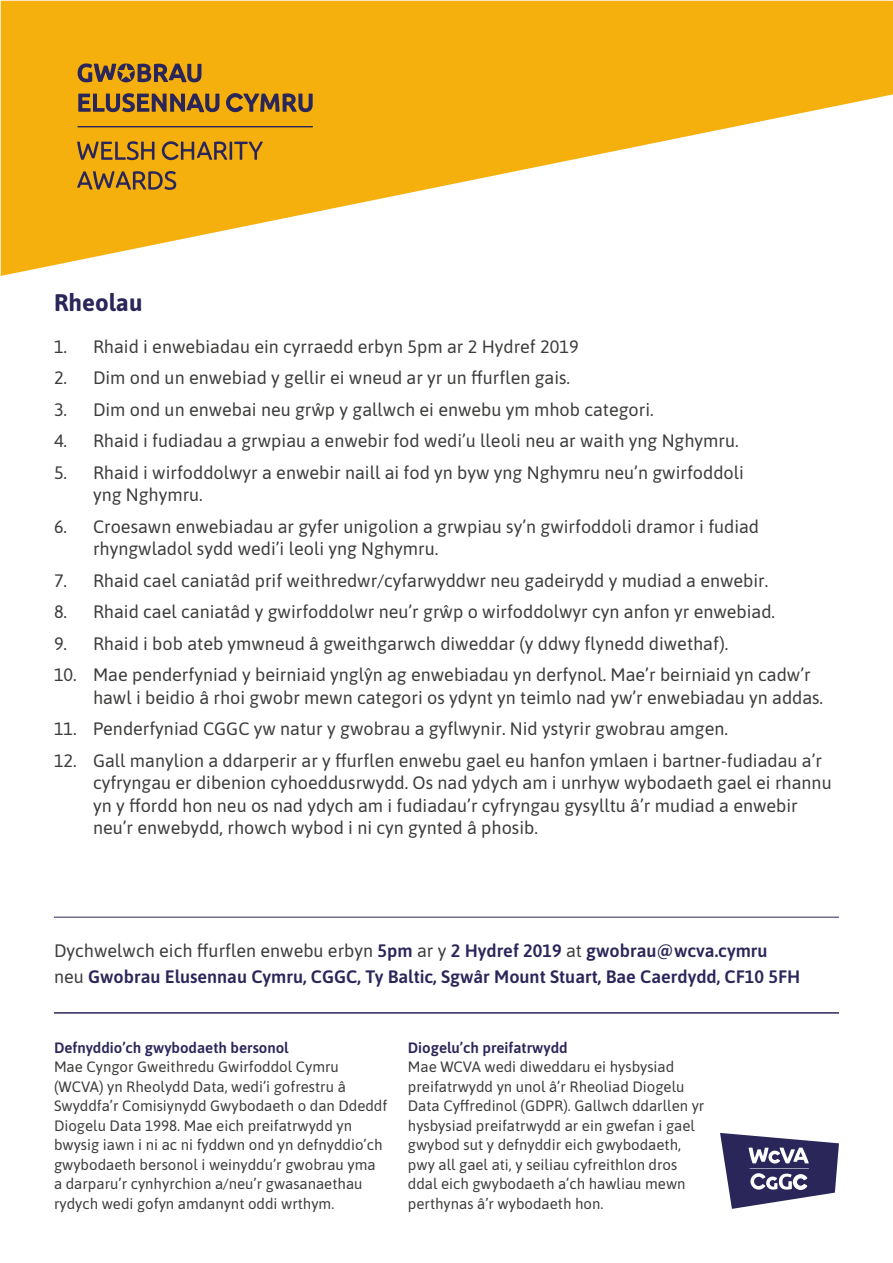
<style>
.page{position:relative;width:893px;height:1263px;background:#fff}
.page>*{position:absolute;margin:0;border:0;box-sizing:border-box;transform-origin:0 0}
.t1{font:700 24px "Asap";color:#2b265a}
.t2{font:18px/22.5px "Asap";color:#3c3c3b}
.t3{font:600 18px/25.5px "Asap";color:#2b265a}
.t4{font:15px/19.5px "Asap";color:#3c3c3b}
.t5{font:600 15px "Asap";color:#2b265a}
.s1{font-weight:400;color:#3c3c3b}
</style>
<div class="page">
<svg style="left:1px;top:1px;width:892px;height:275px;fill:#f5b00d"></svg>
<hr style="left:77px;top:126px;width:236px;height:1px;background:#2b2659">
<svg style="left:226px;top:93px;width:87px;height:19px;background:#906b32"></svg>
<svg style="left:78px;top:93px;width:141px;height:19px;background:#8b6834"></svg>
<svg style="left:77px;top:141px;width:77px;height:19px"></svg>
<svg style="left:77px;top:171px;width:99px;height:19px;background:#a97c29"></svg>
<svg style="left:161px;top:141px;width:102px;height:19px;background:#b18226"></svg>
<svg style="left:78px;top:63px;width:123px;height:19px;background:#8b6834"></svg>
<svg style="left:720px;top:1133px;width:119px;height:76px"></svg>
<hr style="left:54px;top:1012px;width:785px;height:1px;background:#2b265a">
<hr style="left:54px;top:917px;width:785px;height:1px;background:#2b265a">
<h1 class="t1" style="left:54px;top:286px;width:90px">Rheolau</h1>
<p class="t2" style="left:54px;top:334px;width:526px">1. Rhaid i enwebiadau ein cyrraedd erbyn 5pm ar 2 Hydref 2019</p>
<p class="t2" style="left:54px;top:366px;width:518px">2. Dim ond un enwebiad y gellir ei wneud ar yr un ffurflen gais.</p>
<p class="t2" style="left:54px;top:397px;width:601px">3. Dim ond un enwebai neu grŵp y gallwch ei enwebu ym mhob categori.</p>
<p class="t2" style="left:54px;top:429px;width:686px">4. Rhaid i fudiadau a grwpiau a enwebir fod wedi’u lleoli neu ar waith yng Nghymru.</p>
<p class="t2" style="left:93px;top:460px;width:652px;text-indent:-39px">5. Rhaid i wirfoddolwyr a enwebir naill ai fod yn byw yng Nghymru neu’n gwirfoddoli yng Nghymru.</p>
<p class="t2" style="left:93px;top:514px;width:668px;text-indent:-39px">6. Croesawn enwebiadau ar gyfer unigolion a grwpiau sy’n gwirfoddoli dramor i fudiad rhyngwladol sydd wedi’i leoli yng Nghymru.</p>
<p class="t2" style="left:54px;top:568px;width:716px">7. Rhaid cael caniatâd prif weithredwr/cyfarwyddwr neu gadeirydd y mudiad a enwebir.</p>
<p class="t2" style="left:54px;top:600px;width:723px">8. Rhaid cael caniatâd y gwirfoddolwr neu’r grŵp o wirfoddolwyr cyn anfon yr enwebiad.</p>
<p class="t2" style="left:54px;top:631px;width:676px">9. Rhaid i bob ateb ymwneud â gweithgarwch diweddar (y ddwy flynedd diwethaf).</p>
<p class="t2" style="left:93px;top:663px;width:732px;text-indent:-39px">10. Mae penderfyniad y beirniaid ynglŷn ag enwebiadau yn derfynol. Mae’r beirniaid yn cadw’r hawl i beidio â rhoi gwobr mewn categori os ydynt yn teimlo nad yw’r enwebiadau yn addas.</p>
<p class="t2" style="left:54px;top:717px;width:675px">11. Penderfyniad CGGC yw natur y gwobrau a gyflwynir. Nid ystyrir gwobrau amgen.</p>
<p class="t2" style="left:93px;top:748px;width:740px;text-indent:-39px">12. Gall manylion a ddarperir ar y ffurflen enwebu gael eu hanfon ymlaen i bartner-fudiadau a’r cyfryngau er dibenion cyhoeddusrwydd. Os nad ydych am i unrhyw wybodaeth gael ei rhannu yn y ffordd hon neu os nad ydych am i fudiadau’r cyfryngau gysylltu â’r mudiad a enwebir neu’r enwebydd, rhowch wybod i ni cyn gynted â phosib.</p>
<p class="t3" style="left:54px;top:937px;width:748px"><span class="s1">Dychwelwch eich ffurflen enwebu erbyn</span> 5pm <span class="s1">ar y</span> 2 Hydref 2019 <span class="s1">at</span> gwobrau@wcva.cymru <span class="s1">neu</span> Gwobrau Elusennau Cymru, CGGC, Ty Baltic, Sgwâr Mount Stuart, Bae Caerdydd, CF10 5FH</p>
<p class="t5" style="left:54px;top:1037px;width:236px">Defnyddio’ch gwybodaeth bersonol</p>
<p class="t4" style="left:54px;top:1056px;width:335px">Mae Cyngor Gweithredu Gwirfoddol Cymru (WCVA) yn Rheolydd Data, wedi’i gofrestru â Swyddfa’r Comisiynydd Gwybodaeth o dan Ddeddf Diogelu Data 1998. Mae eich preifatrwydd yn bwysig iawn i ni ac ni fyddwn ond yn defnyddio’ch gwybodaeth bersonol i weinyddu’r gwobrau yma a darparu’r cynhyrchion a/neu’r gwasanaethau rydych wedi gofyn amdanynt oddi wrthym.</p>
<p class="t5" style="left:408px;top:1037px;width:161px">Diogelu’ch preifatrwydd</p>
<p class="t4" style="left:408px;top:1056px;width:298px">Mae WCVA wedi diweddaru ei hysbysiad preifatrwydd yn unol â’r Rheoliad Diogelu Data Cyffredinol (GDPR). Gallwch ddarllen yr hysbysiad preifatrwydd ar ein gwefan i gael gwybod sut y defnyddir eich gwybodaeth, pwy all gael ati, y seiliau cyfreithlon dros ddal eich gwybodaeth a’ch hawliau mewn perthynas â’r wybodaeth hon.</p>
</div>
